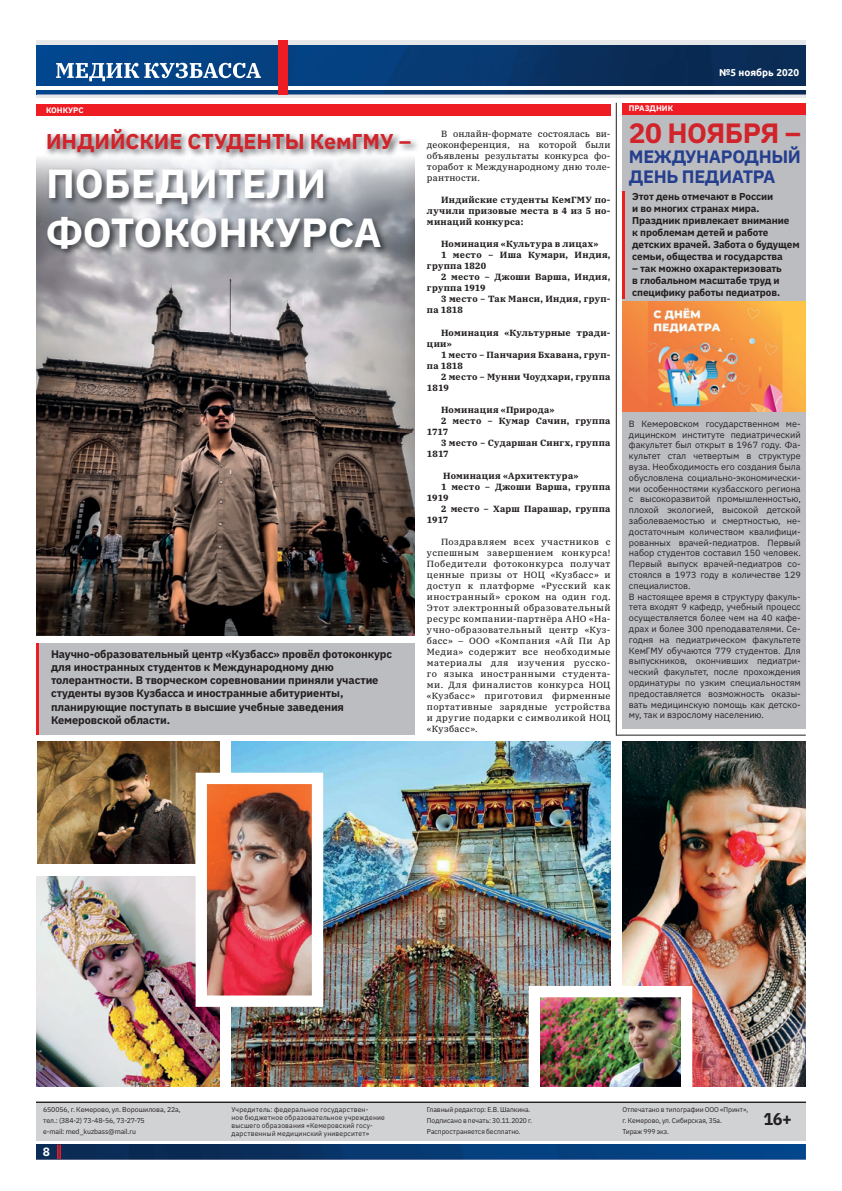
<style>
.page{position:relative;width:842px;height:1191px;background:#fff}
.page>*{position:absolute;margin:0;border:0;box-sizing:border-box;transform-origin:0 0}
.t1{font:700 40.7px/48.9px "IBM Plex Sans";color:#fff}
.t2{font:700 27.9px "IBM Plex Sans";letter-spacing:-.02em;color:#d1232a}
.t3{font:700 21.4px "IBM Plex Sans";color:#d1232a}
.t4{font:700 18px/20px "IBM Plex Sans";letter-spacing:-.02em;color:#253f8e}
.t5{font:700 17px "IBM Plex Sans";color:#231f20;scale:.96 1}
.t6{font:700 12px "IBM Plex Sans";color:#fff}
.t7{font:700 11px/13.2px "IBM Plex Sans";letter-spacing:-.01em;color:#231f20}
.t8{font:700 10px/12px "IBM Plex Sans";letter-spacing:-.01em;color:#231f20}
.t9{font:700 10px "Ubuntu";color:#fff}
.t10{font:9px/10.8px "IBM Plex Sans";color:#231f20}
.t11{font:9px/11px "IBM Plex Serif Text";letter-spacing:.03em;color:#231f20;text-align:justify}
.t12{font:700 9px/11px "IBM Plex Serif";letter-spacing:.025em;color:#231f20}
.t13{font:700 8px "IBM Plex Sans";color:#fff}
.t14{font:7px/11px "IBM Plex Sans";letter-spacing:.01em;color:#231f20;scale:.96 1}
.t15{font:7px/11px "IBM Plex Sans";letter-spacing:.01em;color:#231f20}
</style>
<div class="page">
<img style="left:37px;top:1144px;width:769px;height:15px">
<svg style="left:57px;top:1144px;width:4px;height:15px"></svg>
<svg style="left:36px;top:40px;width:770px;height:57px;background:#d5d9df"></svg>
<img style="left:38px;top:45px;width:768px;height:49px">
<hr style="left:36px;top:86px;width:770px;height:4px;background:#fff">
<svg style="left:56px;top:63px;width:205px;height:18px"></svg>
<div style="left:278px;top:40px;width:10px;height:55px;background:#ee1d23"></div>
<div style="left:36px;top:104px;width:574px;height:12px;background:#ee1d23"></div>
<div style="left:36px;top:1103px;width:770px;height:37px;background:#d1d2d4"></div>
<hr style="left:36px;top:1101px;width:770px;height:2px;background:#231f20">
<div style="left:36px;top:643px;width:379px;height:91px;background:#bcbdc0"></div>
<hr style="left:36px;top:643px;width:3px;height:91px;background:#ee1d23">
<img style="left:36px;top:157px;width:34px;height:479px">
<img style="left:70px;top:257px;width:345px;height:379px">
<img style="left:45px;top:130px;width:370px;height:127px">
<img style="left:231px;top:741px;width:379px;height:345px">
<img style="left:37px;top:741px;width:182px;height:122px">
<img style="left:36px;top:877px;width:183px;height:209px">
<img style="left:622px;top:741px;width:184px;height:345px">
<img style="left:541px;top:998px;width:139px;height:88px">
<img style="left:208px;top:784px;width:103px;height:210px">
<div style="left:622px;top:103px;width:183px;height:626px;background:#bcbdc0"></div>
<hr style="left:622px;top:191px;width:3px;height:107px;background:#ee1d23">
<div style="left:622px;top:103px;width:183px;height:12px;background:#ee1d23"></div>
<img style="left:622px;top:301px;width:184px;height:110px">
<hr style="left:616px;top:103px;width:1px;height:632px;background:#231f20">
<hr style="left:616px;top:734px;width:190px;height:1px;background:#231f20">
<p class="t13" style="left:46px;top:104px;width:39px">КОНКУРС</p>
<h3 class="t3" style="left:46px;top:124px;width:367px">ИНДИЙСКИЕ СТУДЕНТЫ КемГМУ –</h3>
<h1 class="t1" style="left:46px;top:155px;width:337px">ПОБЕДИТЕЛИ<br>ФОТОКОНКУРСА</h1>
<p class="t7" style="left:51px;top:646px;width:343px">Научно-образовательный центр «Кузбасс» провёл фотоконкурс для иностранных студентов к Международному дню толерантности. В творческом соревновании приняли участие студенты вузов Кузбасса и иностранные абитуриенты, планирующие поступать в высшие учебные заведения Кемеровской области.</p>
<p class="t11" style="left:427px;top:128px;width:185px;text-indent:14px">В онлайн-формате состоялась ви&shy;деоконференция, на которой были объявлены результаты конкурса фо&shy;торабот к Международному дню толе&shy;рантности.</p>
<p class="t12" style="left:427px;top:194px;width:185px;text-align:justify;text-indent:14px">Индийские студенты КемГМУ по&shy;лучили призовые места в 4 из 5 но&shy;минаций конкурса:</p>
<p class="t12" style="left:441px;top:238px;width:159px">Номинация «Культура в лицах»</p>
<p class="t12" style="left:441px;top:249px;width:171px">1 место − Иша Кумари, Индия,</p>
<p class="t12" style="left:427px;top:260px;width:61px">группа 1820</p>
<p class="t12" style="left:441px;top:271px;width:171px">2 место − Джоши Варша, Индия,</p>
<p class="t12" style="left:427px;top:282px;width:60px">группа 1919</p>
<p class="t12" style="left:441px;top:293px;width:171px">3 место − Так Манси, Индия, груп-</p>
<p class="t12" style="left:427px;top:304px;width:37px">па 1818</p>
<p class="t12" style="left:427px;top:326px;width:185px;text-indent:14px">Номинация «Культурные тради&shy;ции»</p>
<p class="t12" style="left:427px;top:348px;width:185px;text-indent:14px">1 место − Панчария Бхавана, груп&shy;па 1818</p>
<p class="t12" style="left:427px;top:370px;width:185px;text-indent:14px">2 место − Мунни Чоудхари, группа<br>1819</p>
<p class="t12" style="left:441px;top:403px;width:115px">Номинация «Природа»</p>
<p class="t12" style="left:441px;top:414px;width:171px">2 место − Кумар Сачин, группа</p>
<p class="t12" style="left:427px;top:425px;width:23px">1717</p>
<p class="t12" style="left:441px;top:436px;width:171px">3 место − Сударшан Сингх, группа</p>
<p class="t12" style="left:427px;top:447px;width:23px">1817</p>
<p class="t12" style="left:443px;top:469px;width:137px">Номинация «Архитектура»</p>
<p class="t12" style="left:441px;top:480px;width:171px">1 место − Джоши Варша, группа</p>
<p class="t12" style="left:427px;top:491px;width:23px">1919</p>
<p class="t12" style="left:441px;top:502px;width:171px">2 место − Харш Парашар, группа</p>
<p class="t12" style="left:427px;top:513px;width:23px">1917</p>
<p class="t11" style="left:427px;top:535px;width:185px;text-indent:14px">Поздравляем всех участников с успешным завершением конкурса!<br>Победители фотоконкурса получат ценные призы от НОЦ «Кузбасс» и доступ к платформе «Русский как иностранный» сроком на один год.<br>Этот электронный образовательный ресурс компании-партнёра АНО «На&shy;учно-образовательный центр «Куз&shy;басс» – ООО «Компания «Ай Пи Ар Медиа» содержит все необходимые материалы для изучения русско&shy;го языка иностранными студента&shy;ми. Для финалистов конкурса НОЦ «Кузбасс» приготовил фирменные портативные зарядные устройства и другие подарки с символикой НОЦ «Кузбасс».</p>
<p class="t13" style="left:629px;top:102px;width:46px">ПРАЗДНИК</p>
<p class="t9" style="left:719px;top:66px;width:81px">№5 ноябрь 2020</p>
<h2 class="t2" style="left:629px;top:111px;width:174px">20 НОЯБРЯ –</h2>
<h3 class="t4" style="left:629px;top:145px;width:173px">МЕЖДУНАРОДНЫЙ<br>ДЕНЬ ПЕДИАТРА</h3>
<p class="t8" style="left:632px;top:189px;width:169px">Этот день отмечают в России<br>и во многих странах мира.<br>Праздник привлекает внимание<br>к проблемам детей и работе детских врачей. Забота о будущем семьи, общества и государства</p>
<p class="t8" style="left:632px;top:261px;width:151px">– так можно охарактеризовать в глобальном масштабе труд и специфику работы педиатров.</p>
<p class="t10" style="left:629px;top:417px;width:173px">В Кемеровском государственном ме&shy;дицинском институте педиатрический факультет был открыт в 1967 году. Фа&shy;культет стал четвертым в структуре вуза. Необходимость его создания была обусловлена социально-экономически&shy;ми особенностями кузбасского региона с высокоразвитой промышленностью, плохой экологией, высокой детской заболеваемостью и смертностью, не&shy;достаточным количеством квалифици&shy;рованных врачей-педиатров. Первый набор студентов составил 150 человек.<br>Первый выпуск врачей-педиатров со&shy;стоялся в 1973 году в количестве 129 специалистов.<br>В настоящее время в структуру факуль&shy;тета входят 9 кафедр, учебный процесс осуществляется более чем на 40 кафе&shy;драх и более 300 преподавателями. Се&shy;годня на педиатрическом факультете КемГМУ обучаются 779 студентов. Для выпускников, окончивших педиатри&shy;ческий факультет, после прохождения ординатуры по узким специальностям предоставляется возможность оказы&shy;вать медицинскую помощь как детско&shy;му, так и взрослому населению.</p>
<p class="t15" style="left:43px;top:1103px;width:139px">650056, г. Кемерово, ул. Ворошилова, 22а, тел.: (384-2) 73-48-56, 73-27-75<br>e-mail: med_kuzbass@mail.ru</p>
<p class="t14" style="left:231px;top:1105px;width:161px;line-height:8px">Учредитель: федеральное государствен-<br>ное бюджетное образовательное учреждение высшего образования «Кемеровский госу&shy;дарственный медицинский университет»</p>
<p class="t14" style="left:427px;top:1103px;width:111px">Главный редактор: Е.В. Шапкина.<br>Подписано в печать: 30.11.2020 г.<br>Распространяется бесплатно.</p>
<p class="t14" style="left:622px;top:1103px;width:132px">Отпечатано в типографии ООО «Принт», г. Кемерово, ул. Сибирская, 35а.<br>Тираж 999 экз.</p>
<h3 class="t5" style="left:763px;top:1105px;width:31px">16+</h3>
<h3 class="t6" style="left:43px;top:1142px;width:9px">8</h3>
</div>
